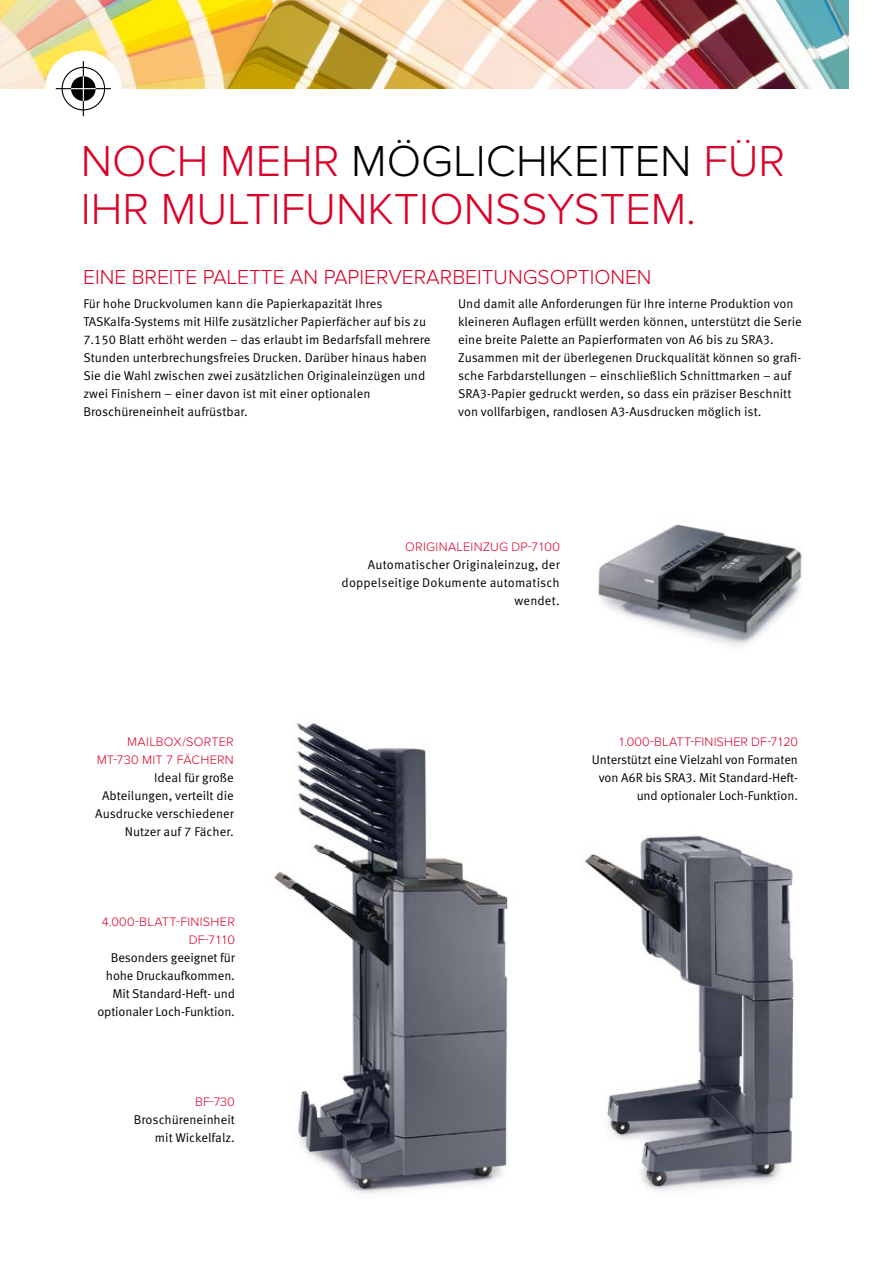
<style>
.page{position:relative;width:893px;height:1263px;background:#fff}
.page>*{position:absolute;margin:0;border:0;box-sizing:border-box;transform-origin:0 0}
.t1{font:300 45px/48px "Proxima Nova";color:#db0027}
.t2{font:300 21px "Proxima Nova";color:#db0027}
.t3{font:12.75px/18px "Meta Pro Norm";color:#000;text-align:right}
.t4{font:300 12.75px/18px "Proxima Nova";letter-spacing:.015em;color:#db0027;text-align:right}
.s1{color:#000}
</style>
<div class="page">
<img style="left:274px;top:723px;width:234px;height:471px">
<img style="left:0;top:0;width:848px;height:89px">
<img style="left:585px;top:835px;width:209px;height:356px">
<div style="left:45px;top:51px;width:76px;height:76px;background:#fff;border-radius:50%"></div>
<div style="left:62px;top:67px;width:43px;height:43px;border:1px solid #000;border-radius:50%"></div>
<hr style="left:83px;top:61px;width:1px;height:55px;background:#000">
<hr style="left:56px;top:88px;width:55px;height:1px;background:#000">
<svg style="left:71px;top:76px;width:25px;height:25px"></svg>
<img style="left:598px;top:524px;width:204px;height:122px">
<h1 class="t1" style="left:81px;top:137px;width:706px">NOCH MEHR <span class="s1">MÖGLICHKEITEN</span> FÜR<br>IHR MULTIFUNKTIONSSYSTEM.</h1>
<h2 class="t2" style="left:83px;top:265px;width:570px">EINE BREITE PALETTE AN PAPIERVERARBEITUNGSOPTIONEN</h2>
<p class="t3" style="left:83px;top:293px;width:349px;text-align:left">Für hohe Druckvolumen kann die Papierkapazität Ihres TASKalfa-Systems mit Hilfe zusätzlicher Papierfächer auf bis zu 7.150 Blatt erhöht werden – das erlaubt im Bedarfsfall mehrere Stunden unterbrechungsfreies Drucken. Darüber hinaus haben Sie die Wahl zwischen zwei zusätzlichen Originaleinzügen und zwei Finishern – einer davon ist mit einer optionalen Broschüreneinheit aufrüstbar.</p>
<p class="t3" style="left:458px;top:293px;width:345px;text-align:left">Und damit alle Anforderungen für Ihre interne Produktion von kleineren Auflagen erfüllt werden können, unterstützt die Serie eine breite Palette an Papierformaten von A6 bis zu SRA3.<br>Zusammen mit der überlegenen Druckqualität können so grafi&shy;sche Farbdarstellungen – einschließlich Schnittmarken – auf SRA3-Papier gedruckt werden, so dass ein präziser Beschnitt von vollfarbigen, randlosen A3-Ausdrucken möglich ist.</p>
<p class="t4" style="left:97px;top:732px;width:139px">MAILBOX/SORTER<br>MT-730 MIT 7 FÄCHERN</p>
<p class="t3" style="left:95px;top:767px;width:140px">Ideal für große<br>Abteilungen, verteilt die<br>Ausdrucke verschiedener<br>Nutzer auf 7 Fächer.</p>
<p class="t4" style="left:102px;top:912px;width:135px">4.000-BLATT-FINISHER<br>DF-7110</p>
<p class="t3" style="left:97px;top:947px;width:139px">Besonders geeignet für hohe Druckaufkommen.<br>Mit Standard-Heft- und optionaler Loch-Funktion.</p>
<p class="t4" style="left:195px;top:1093px;width:41px">BF-730</p>
<p class="t3" style="left:134px;top:1109px;width:103px">Broschüreneinheit mit Wickelfalz.</p>
<p class="t4" style="left:405px;top:537px;width:156px">ORIGINALEINZUG DP-7100</p>
<p class="t3" style="left:342px;top:554px;width:220px">Automatischer Originaleinzug, der doppelseitige Dokumente automatisch wendet.</p>
<p class="t4" style="left:618px;top:733px;width:182px">1.000-BLATT-FINISHER DF-7120</p>
<p class="t3" style="left:592px;top:749px;width:208px">Unterstützt eine Vielzahl von Formaten von A6R bis SRA3. Mit Standard-Heft&shy;und optionaler Loch-Funktion.</p>
</div>
